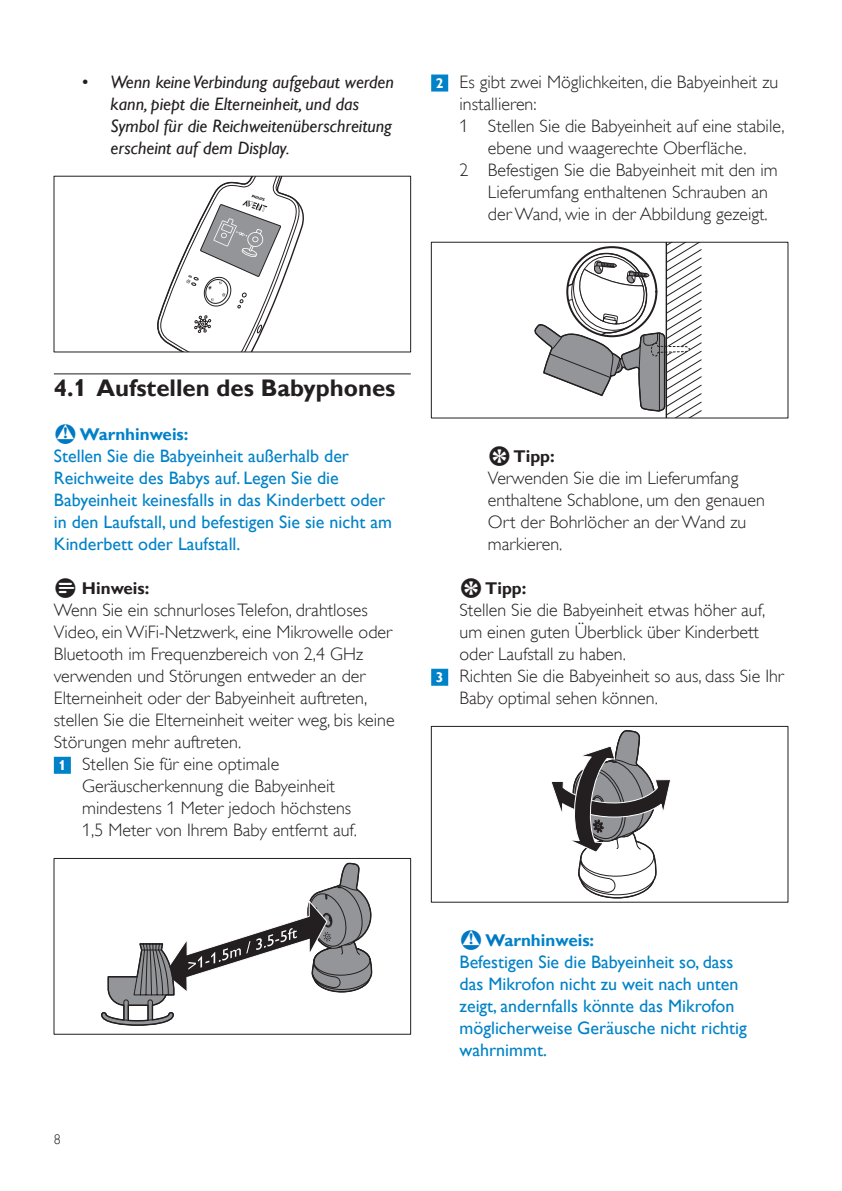
<style>
.page{position:relative;width:842px;height:1191px;background:#fff}
.page>*{position:absolute;margin:0;border:0;box-sizing:border-box;transform-origin:0 0}
.t1{font:700 24px "Gill Sans Alt One WGL";color:#231f20}
.t2{font:18px/22px "Gill Sans Alt One WGL Light";color:#231f20}
.t3{font:18px/22px "Gill Sans Alt One WGL";color:#0082c8}
.t4{font:italic 18px/22px "Gill Sans Alt One WGL";color:#231f20}
.t5{font:700 17px "Gill Sans Alt One WGL";color:#0082c8}
.t6{font:700 17px "Gill Sans Alt One WGL";color:#231f20}
.t7{font:14px "Gill Sans Alt One WGL Light";color:#231f20}
.s1{font-style:normal}
.s2{font-family:"Gill Sans Alt One WGL";font-weight:700;font-size:14px;color:#fff}
.s3{color:#0079c2}
</style>
<div class="page">
<div style="left:431px;top:74px;width:17px;height:18px;background:#0082c8"></div>
<div style="left:431px;top:668px;width:17px;height:18px;background:#0082c8"></div>
<svg style="left:534px;top:244px;width:168px;height:172px"></svg>
<div style="left:431px;top:242px;width:357px;height:176px;border:1px solid #231f20"></div>
<svg style="left:551px;top:730px;width:120px;height:169px"></svg>
<div style="left:431px;top:726px;width:357px;height:176px;border:1px solid #231f20"></div>
<hr style="left:54px;top:373px;width:357px;height:1px;background:#231f20">
<div style="left:54px;top:756px;width:17px;height:18px;background:#0082c8"></div>
<svg style="left:157px;top:178px;width:147px;height:172px"></svg>
<svg style="left:101px;top:862px;width:272px;height:164px"></svg>
<div style="left:54px;top:858px;width:357px;height:176px;border:1px solid #231f20"></div>
<p class="t4" style="left:111px;top:71px;width:285px;text-indent:-28px"><span class="s1">•</span> Wenn keine Verbindung aufgebaut werden kann, piept die Elterneinheit, und das Symbol für die Reichweitenüberschreitung erscheint auf dem Display.</p>
<p class="t2" style="left:436px;top:71px;width:344px"><span class="s2">2</span> Es gibt zwei Möglichkeiten, die Babyeinheit zu</p>
<p class="t2" style="left:459px;top:93px;width:79px">installieren:</p>
<p class="t2" style="left:459px;top:115px;width:327px">1 Stellen Sie die Babyeinheit auf eine stabile,</p>
<p class="t2" style="left:488px;top:137px;width:260px">ebene und waagerechte Oberfläche.</p>
<p class="t2" style="left:459px;top:159px;width:320px">2 Befestigen Sie die Babyeinheit mit den im</p>
<p class="t2" style="left:488px;top:181px;width:282px">Lieferumfang enthaltenen Schrauben an</p>
<p class="t2" style="left:488px;top:203px;width:281px">der Wand, wie in der Abbildung gezeigt.</p>
<h1 class="t1" style="left:54px;top:371px;width:343px">4.1 Aufstellen des Babyphones</h1>
<p class="t5" style="left:80px;top:423px;width:110px">Warnhinweis:</p>
<p class="t3" style="left:54px;top:445px;width:340px">Stellen Sie die Babyeinheit außerhalb der Reichweite des Babys auf. Legen Sie die Babyeinheit keinesfalls in das Kinderbett oder in den Laufstall, und befestigen Sie sie nicht am Kinderbett oder Laufstall.</p>
<p class="t6" style="left:82px;top:577px;width:69px">Hinweis:</p>
<p class="t2" style="left:54px;top:599px;width:315px">Wenn Sie ein schnurloses Telefon, drahtloses</p>
<p class="t2" style="left:54px;top:621px;width:340px">Video, ein WiFi-Netzwerk, eine Mikrowelle oder</p>
<p class="t2" style="left:54px;top:643px;width:311px">Bluetooth im Frequenzbereich von 2,4 GHz</p>
<p class="t2" style="left:54px;top:665px;width:313px">verwenden und Störungen entweder an der</p>
<p class="t2" style="left:54px;top:687px;width:315px">Elterneinheit oder der Babyeinheit auftreten,</p>
<p class="t2" style="left:54px;top:709px;width:342px">stellen Sie die Elterneinheit weiter weg, bis keine</p>
<p class="t2" style="left:54px;top:731px;width:189px">Störungen mehr auftreten.</p>
<p class="t2" style="left:59px;top:753px;width:222px"><span class="s2">1</span> Stellen Sie für eine optimale</p>
<p class="t2" style="left:82px;top:775px;width:254px">Geräuscherkennung die Babyeinheit</p>
<p class="t2" style="left:82px;top:797px;width:271px">mindestens 1 Meter jedoch höchstens</p>
<p class="t2" style="left:82px;top:819px;width:276px">1,5 Meter von Ihrem Baby entfernt auf.</p>
<p class="t7" style="left:54px;top:1130px;width:8px">8</p>
<p class="t6" style="left:513px;top:445px;width:43px">Tipp:</p>
<p class="t2" style="left:488px;top:467px;width:278px">Verwenden Sie die im Lieferumfang enthaltene Schablone, um den genauen<br>Ort der Bohrlöcher an der Wand zu markieren.</p>
<p class="t6" style="left:485px;top:577px;width:43px">Tipp:</p>
<p class="t2" style="left:459px;top:599px;width:307px">Stellen Sie die Babyeinheit etwas höher auf,</p>
<p class="t2" style="left:459px;top:621px;width:301px">um einen guten Überblick über Kinderbett</p>
<p class="t2" style="left:459px;top:643px;width:168px">oder Laufstall zu haben.</p>
<p class="t2" style="left:436px;top:665px;width:350px"><span class="s2">3</span> Richten Sie die Babyeinheit so aus, dass Sie Ihr</p>
<p class="t2" style="left:459px;top:687px;width:200px">Baby optimal sehen können.</p>
<p class="t5" style="left:486px;top:929px;width:110px"><span class="s3">W</span>arnhinweis:</p>
<p class="t3" style="left:459px;top:951px;width:289px">Befestigen Sie die Babyeinheit so, dass das Mikrofon nicht zu weit nach unten zeigt, andernfalls könnte das Mikrofon möglicherweise Geräusche nicht richtig wahrnimmt.</p>
</div>
